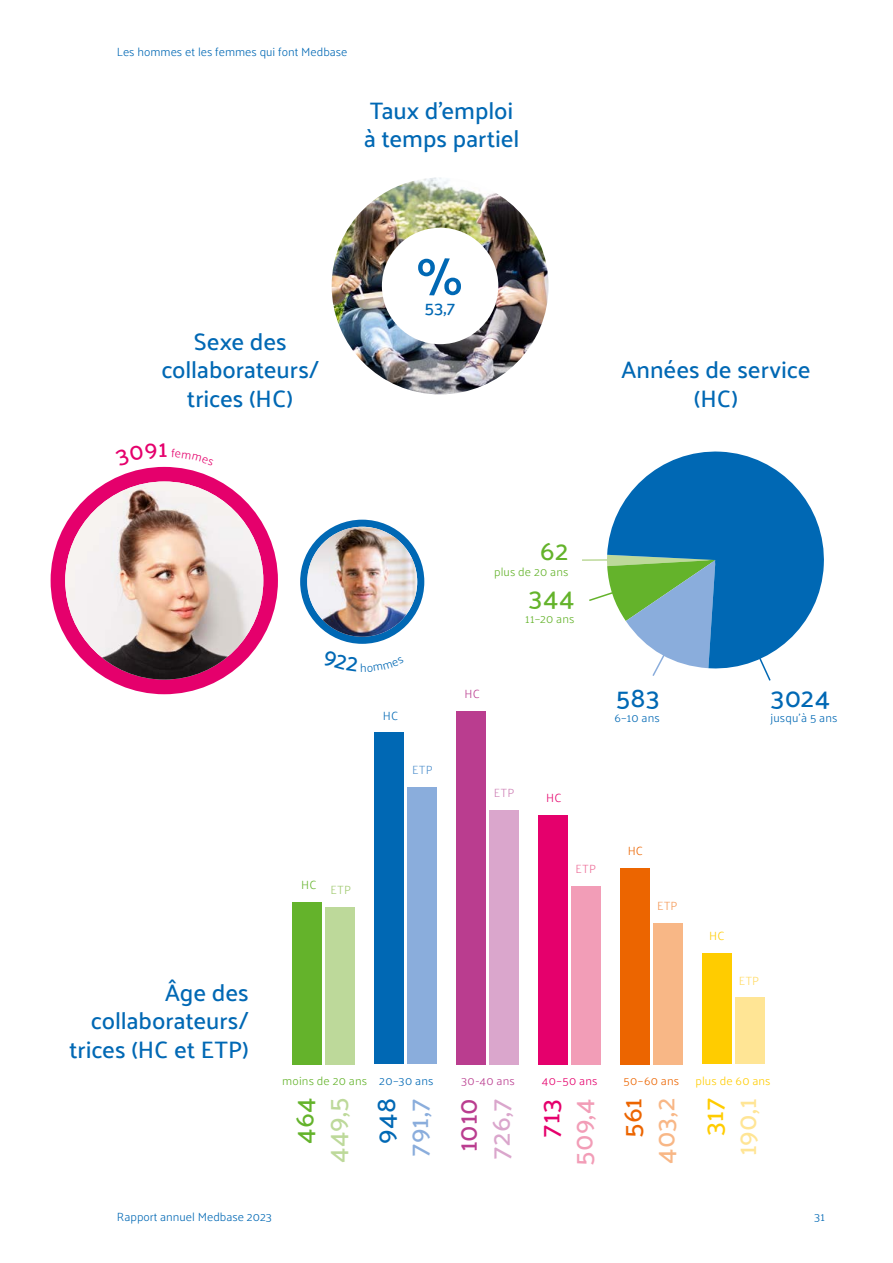
<style>
.page{position:relative;width:893px;height:1263px;background:#fff}
.page>*{position:absolute;margin:0;border:0;box-sizing:border-box;transform-origin:0 0}
.t1{font:500 27px "Palanquin";color:#0068b4}
.t2{font:500 27px "Palanquin";letter-spacing:.015em;color:#64b32b}
.t3{font:500 27px "Palanquin";color:#bdd99a}
.t4{font:500 27px "Palanquin";color:#8aaddc}
.t5{font:500 27px "Palanquin";color:#daa6cc}
.t6{font:500 27px "Palanquin";color:#f29db7}
.t7{font:500 27px "Palanquin";color:#f8b786}
.t8{font:500 27px "Palanquin";color:#ffe595}
.t9{font:500 27px "Palanquin";color:#ba3d8f}
.t10{font:500 27px "Palanquin";color:#e5006c}
.t11{font:500 27px "Palanquin";color:#ec6500}
.t12{font:500 27px "Palanquin";color:#fc0}
.t13{font:500 24px/28.5px "Palanquin";letter-spacing:-.005em;color:#0068b4;text-align:center}
.t14{font:500 18px "Palanquin";color:#0068b4}
.t15{font:300 12px "Palanquin";color:#0068b4}
.t16{font:300 12px "Palanquin";letter-spacing:.01em;color:#64b32b}
.t17{font:300 12px "Palanquin";letter-spacing:.015em;color:#fc0}
.t18{font:300 12px "Palanquin";letter-spacing:.02em;color:#ba3d8f}
.t19{font:300 12px "Palanquin";letter-spacing:.02em;color:#e5006c}
.t20{font:300 12px "Palanquin";letter-spacing:.02em;color:#ec6500}
.t21{font:300 12px "Palanquin";color:#9ec86c}
.t22{font:300 12px "Palanquin";color:#4e8fcc}
.t23{font:300 12px "Palanquin";color:#cd7eb4}
.t24{font:300 12px "Palanquin";color:#ed6c97}
.t25{font:300 12px "Palanquin";color:#f49754}
.t26{font:300 12px "Palanquin";color:#ffda61}
.s1{color:#0068b4}
</style>
<div class="page">
<div style="left:325px;top:907px;width:30px;height:157px;background:#bdd99a"></div>
<div style="left:407px;top:787px;width:30px;height:277px;background:#8aaddc"></div>
<div style="left:489px;top:810px;width:30px;height:254px;background:#daa6cc"></div>
<div style="left:571px;top:886px;width:30px;height:178px;background:#f29db7"></div>
<div style="left:653px;top:923px;width:30px;height:141px;background:#f8b786"></div>
<div style="left:735px;top:998px;width:29px;height:66px;background:#ffe595"></div>
<div style="left:293px;top:902px;width:29px;height:162px;background:#64b32b"></div>
<div style="left:374px;top:733px;width:30px;height:331px;background:#0068b4"></div>
<div style="left:456px;top:711px;width:30px;height:353px;background:#ba3d8f"></div>
<div style="left:538px;top:815px;width:30px;height:249px;background:#e5006c"></div>
<div style="left:620px;top:868px;width:30px;height:196px;background:#ec6500"></div>
<div style="left:702px;top:953px;width:30px;height:111px;background:#fc0"></div>
<img style="left:332px;top:177px;width:217px;height:217px;border-radius:108px">
<div style="left:300px;top:520px;width:124px;height:124px;background:#0068b4;border-radius:50%"></div>
<img style="left:307px;top:527px;width:110px;height:110px;border-radius:55px">
<div style="left:51px;top:467px;width:227px;height:227px;background:#e5006c;border-radius:50%"></div>
<img style="left:65px;top:481px;width:198px;height:199px;border-radius:99px">
<div style="left:382px;top:228px;width:116px;height:116px;background:#fff;border-radius:50%"></div>
<svg style="left:418px;top:258px;width:43px;height:37px"></svg>
<svg style="left:582px;top:559px;width:189px;height:122px"></svg>
<svg style="left:607px;top:451px;width:217px;height:220px;fill:#0068b4"></svg>
<p class="t15" style="left:117px;top:45px;width:232px">Les hommes et les femmes qui font Medbase</p>
<p class="t13" style="left:364px;top:96px;width:157px;text-align:left">Taux d’emploi à temps partiel</p>
<p class="t13" style="left:161px;top:327px;width:159px">Sexe des collaborateurs/ trices (HC)</p>
<p class="t14" style="left:424px;top:297px;width:32px">53,7</p>
<p class="t13" style="left:621px;top:356px;width:191px">Années de service (HC)</p>
<p class="t13" style="left:69px;top:978px;width:181px;text-align:right">Âge des collaborateurs/ trices (HC et ETP)</p>
<p class="t21" style="left:301px;top:883px;width:51px"><sup>HC</sup> ETP</p>
<p class="t15" style="left:383px;top:709px;width:17px">HC</p>
<p class="t22" style="left:412px;top:763px;width:22px">ETP</p>
<p class="t2" style="left:540px;top:535px;width:30px">62</p>
<p class="t16" style="left:494px;top:564px;width:76px">plus de 20 ans</p>
<p class="t2" style="left:528px;top:582px;width:48px">344</p>
<p class="t16" style="left:525px;top:612px;width:51px">11–20 ans</p>
<p class="t18" style="left:464px;top:687px;width:17px">HC</p>
<p class="t1" style="left:616px;top:681px;width:46px">583</p>
<p class="t15" style="left:614px;top:711px;width:47px">6–10 ans</p>
<p class="t23" style="left:494px;top:786px;width:22px">ETP</p>
<p class="t19" style="left:546px;top:791px;width:17px">HC</p>
<p class="t24" style="left:575px;top:862px;width:22px">ETP</p>
<p class="t20" style="left:628px;top:844px;width:17px">HC</p>
<p class="t25" style="left:657px;top:899px;width:22px">ETP</p>
<p class="t1" style="left:770px;top:681px;width:61px">3024</p>
<p class="t15" style="left:770px;top:711px;width:68px">jusqu’à 5 ans</p>
<p class="t17" style="left:709px;top:929px;width:17px">HC</p>
<p class="t26" style="left:739px;top:974px;width:22px">ETP</p>
<p class="t16" style="left:282px;top:1074px;width:153px">moins de 20 ans <span class="s1">20–30 ans</span></p>
<p class="t18" style="left:461px;top:1074px;width:55px">30-40 ans</p>
<p class="t19" style="left:542px;top:1074px;width:57px">40–50 ans</p>
<p class="t20" style="left:623px;top:1074px;width:57px">50–60 ans</p>
<p class="t17" style="left:695px;top:1074px;width:77px">plus de 60 ans</p>
<p class="t1" style="left:370px;top:1144px;width:47px;rotate:-90deg">948</p>
<p class="t4" style="left:403px;top:1157px;width:60px;rotate:-90deg">791,7</p>
<p class="t9" style="left:452px;top:1152px;width:55px;rotate:-90deg">1010</p>
<p class="t5" style="left:485px;top:1159px;width:63px;rotate:-90deg">726,7</p>
<p class="t10" style="left:534px;top:1137px;width:41px;rotate:-90deg">713</p>
<p class="t6" style="left:567px;top:1166px;width:69px;rotate:-90deg">509,4</p>
<p class="t11" style="left:616px;top:1138px;width:42px;rotate:-90deg">561</p>
<p class="t7" style="left:649px;top:1164px;width:68px;rotate:-90deg">403,2</p>
<p class="t12" style="left:698px;top:1136px;width:40px;rotate:-90deg">317</p>
<p class="t8" style="left:731px;top:1156px;width:60px;rotate:-90deg">190,1</p>
<p class="t2" style="left:288px;top:1144px;width:48px;rotate:-90deg">464</p>
<p class="t3" style="left:321px;top:1163px;width:67px;rotate:-90deg">449,5</p>
<p class="t15" style="left:117px;top:1210px;width:157px">Rapport annuel Medbase 2023</p>
<p class="t15" style="left:814px;top:1210px;width:12px">31</p>
</div>
